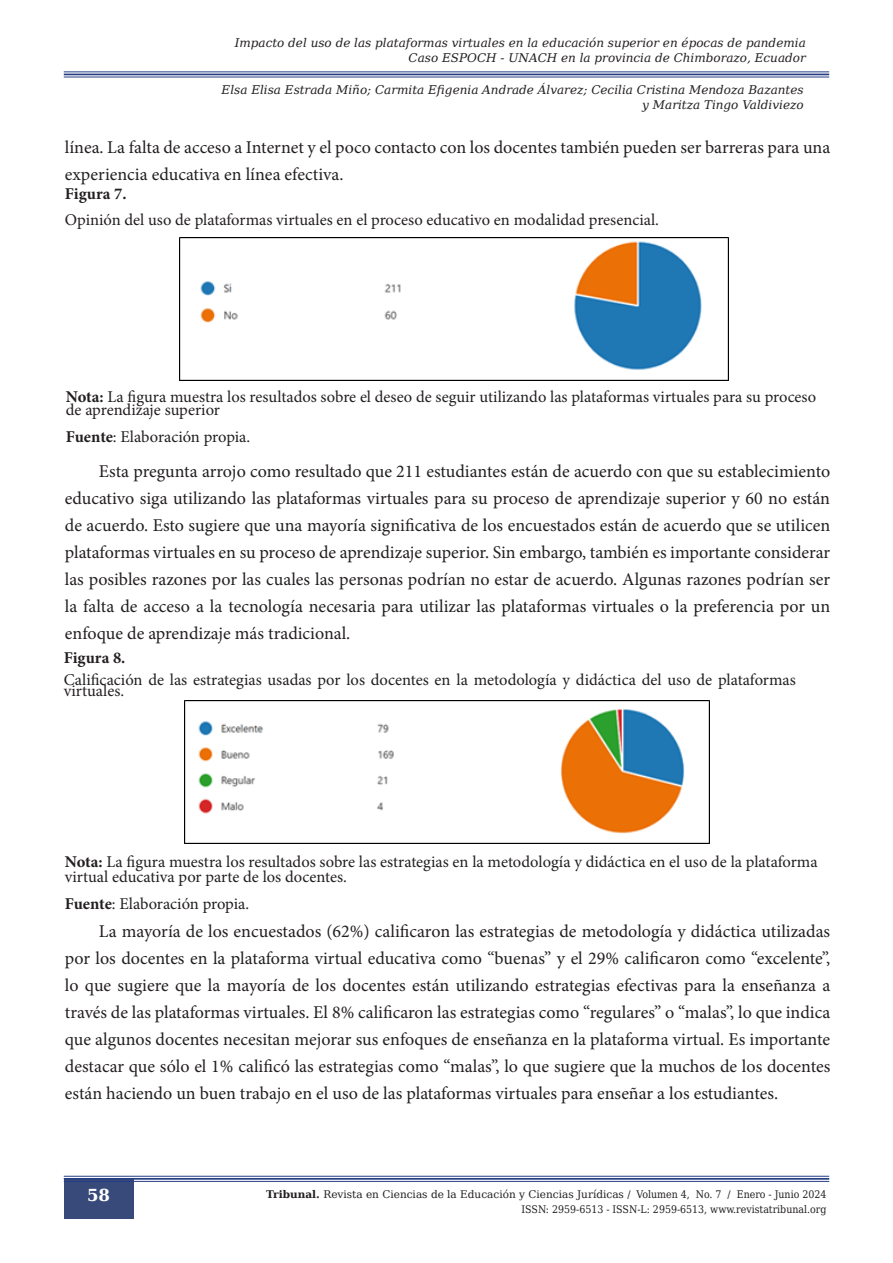
<style>
.page{position:relative;width:893px;height:1263px;background:#fff}
.page>*{position:absolute;margin:0;border:0;box-sizing:border-box;transform-origin:0 0}
.t1{font:18px/27px "Minion Pro";color:#231f20;text-align:justify}
.t2{font:16.5px/15px "Minion Pro";color:#231f20}
.t3{font:700 16.5px "Minion Pro";color:#231f20}
.t4{font:700 16.5px "DejaVu Serif";color:#fff}
.t5{font:italic 12px/14.4px "DejaVu Serif";color:#231f20;text-align:right}
.t6{font:10.5px "DejaVu Serif";color:#231f20}
.t7{font:10.5px "DejaVu Serif Condensed";color:#231f20}
.s1{font-weight:700}
.s2{font-family:"DejaVu Serif Condensed"}
</style>
<div class="page">
<div style="left:64px;top:1179px;width:70px;height:40px;background:#384a79"></div>
<hr style="left:64px;top:71px;width:765px;height:1px;background:#253e84">
<hr style="left:64px;top:74px;width:765px;height:1px;background:#253e84">
<hr style="left:64px;top:77px;width:765px;height:1px;background:#253e84">
<hr style="left:64px;top:1176px;width:765px;height:1px;background:#253e84">
<hr style="left:64px;top:1178px;width:765px;height:2px;background:#253e84">
<hr style="left:64px;top:1181px;width:765px;height:1px;background:#253e84">
<img style="left:184px;top:701px;width:526px;height:143px">
<img style="left:180px;top:237px;width:549px;height:143px">
<p class="t5" style="left:235px;top:36px;width:572px">Impacto del uso de las plataformas virtuales en la educación superior en épocas de pandemia<br>Caso ESPOCH - UNACH en la provincia de Chimborazo, Ecuador</p>
<p class="t5" style="left:222px;top:82px;width:584px">Elsa Elisa Estrada Miño; Carmita Efigenia Andrade Álvarez; Cecilia Cristina Mendoza Bazantes y Maritza Tingo Valdiviezo</p>
<p class="t1" style="left:65px;top:134px;width:767px">línea. La falta de acceso a Internet y el poco contacto con los docentes también pueden ser barreras para una experiencia educativa en línea efectiva.</p>
<p class="t3" style="left:65px;top:183px;width:63px">Figura 7.</p>
<p class="t2" style="left:65px;top:212px;width:596px">Opinión del uso de plataformas virtuales en el proceso educativo en modalidad presencial.</p>
<p class="t2" style="left:66px;top:390px;width:752px;line-height:13.5px"><span class="s1">Nota:</span> La figura muestra los resultados sobre el deseo de seguir utilizando las plataformas virtuales para su proceso de aprendizaje superior</p>
<p class="t2" style="left:66px;top:430px;width:186px"><span class="s1">Fuente</span>: Elaboración propia.</p>
<p class="t1" style="left:65px;top:458px;width:767px;text-indent:34px">Esta pregunta arrojo como resultado que 211 estudiantes están de acuerdo con que su establecimiento educativo siga utilizando las plataformas virtuales para su proceso de aprendizaje superior y 60 no están de acuerdo. Esto sugiere que una mayoría significativa de los encuestados están de acuerdo que se utilicen plataformas virtuales en su proceso de aprendizaje superior. Sin embargo, también es importante considerar las posibles razones por las cuales las personas podrían no estar de acuerdo. Algunas razones podrían ser la falta de acceso a la tecnología necesaria para utilizar las plataformas virtuales o la preferencia por un enfoque de aprendizaje más tradicional.</p>
<p class="t3" style="left:64px;top:646px;width:63px">Figura 8.</p>
<p class="t2" style="left:64px;top:672px;width:734px">Calificación de las estrategias usadas por los docentes en la metodología y didáctica del uso de plataformas</p>
<p class="t2" style="left:64px;top:683px;width:62px">virtuales.</p>
<p class="t2" style="left:65px;top:854px;width:754px"><span class="s1">Nota:</span> La figura muestra los resultados sobre las estrategias en la metodología y didáctica en el uso de la plataforma virtual educativa por parte de los docentes.</p>
<p class="t2" style="left:65px;top:896px;width:186px"><span class="s1">Fuente</span>: Elaboración propia.</p>
<p class="t1" style="left:65px;top:917px;width:767px;text-indent:34px">La mayoría de los encuestados (62%) calificaron las estrategias de metodología y didáctica utilizadas por los docentes en la plataforma virtual educativa como “buenas” y el 29% calificaron como “excelente”, lo que sugiere que la mayoría de los docentes están utilizando estrategias efectivas para la enseñanza a través de las plataformas virtuales. El 8% calificaron las estrategias como “regulares” o “malas”, lo que indica que algunos docentes necesitan mejorar sus enfoques de enseñanza en la plataforma virtual. Es importante destacar que sólo el 1% calificó las estrategias como “malas”, lo que sugiere que la muchos de los docentes están haciendo un buen trabajo en el uso de las plataformas virtuales para enseñar a los estudiantes.</p>
<p class="t4" style="left:87px;top:1182px;width:24px">58</p>
<p class="t6" style="left:266px;top:1186px;width:562px"><span class="s1">Tribunal.</span> Revista en Ciencias de la Educación y Ciencias Jurídicas <span class="s2">/ Volumen 4, No. 7 / Enero - Junio 2024</span></p>
<p class="t7" style="left:522px;top:1201px;width:306px">ISSN: 2959-6513 - ISSN-L: 2959-6513, www.revistatribunal.org</p>
</div>
